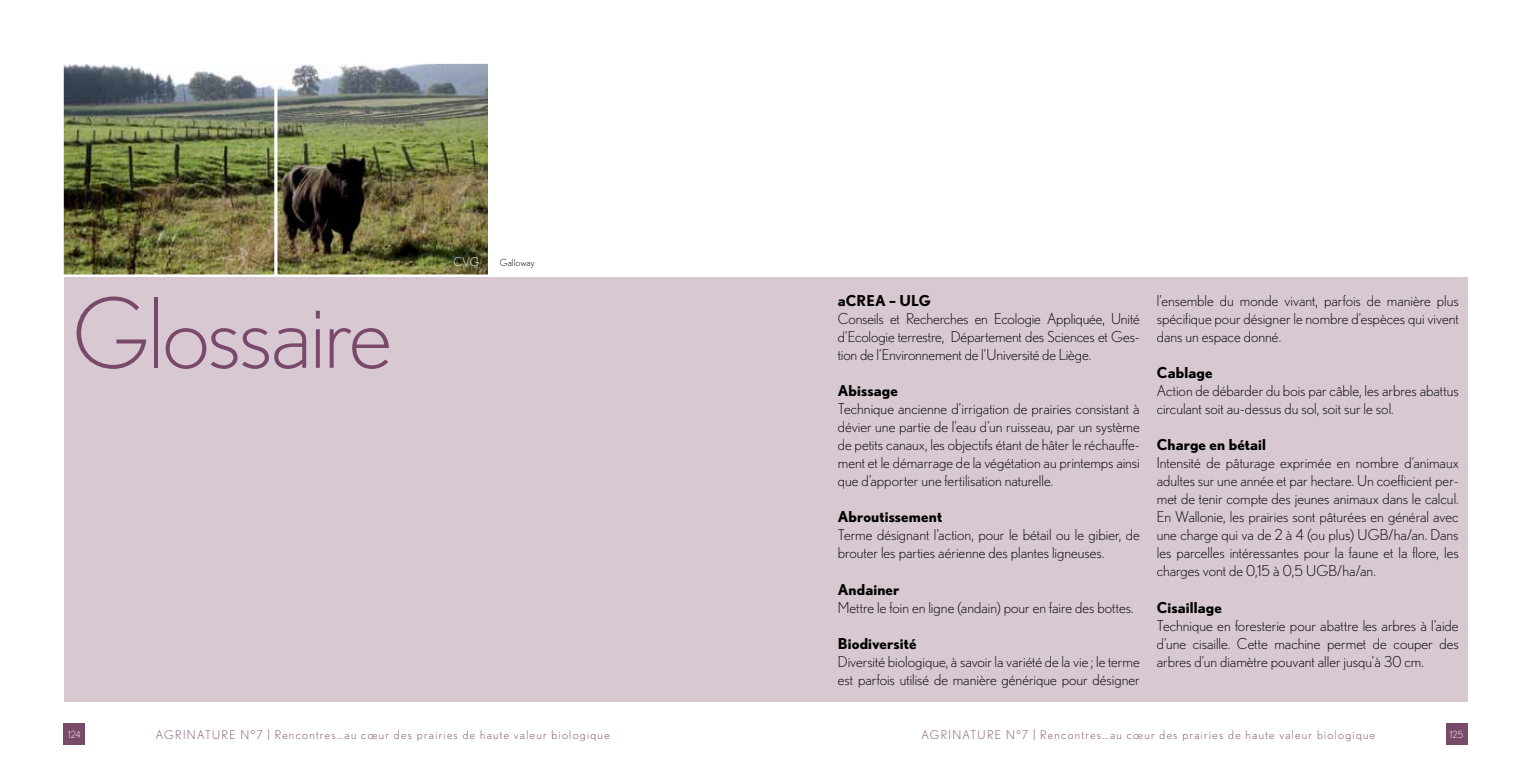
<style>
.page{position:relative;width:1531px;height:766px;background:#fff}
.page>*{position:absolute;margin:0;border:0;box-sizing:border-box;transform-origin:0 0}
.t1{font:300 96px "Nobel";letter-spacing:-.025em;color:#79496a}
.t2{font:300 15px/18px "Nobel";color:#000;text-align:justify}
.t3{font:700 15px "Nobel";letter-spacing:.01em;color:#000}
.t4{font:300 12px "Nobel";letter-spacing:.11em;color:#79496a}
.t5{font:300 12px "Nobel";color:#fff}
.t6{font:300 9.75px "Nobel";letter-spacing:.01em;color:#000}
.t7{font:300 9.75px "Nobel";letter-spacing:.015em;color:#fff}
</style>
<div class="page">
<div style="left:64px;top:723px;width:21px;height:21px;background:#79496a"></div>
<div style="left:1446px;top:723px;width:21px;height:21px;background:#79496a"></div>
<div style="left:64px;top:277px;width:1403px;height:425px;background:#d7c8d2"></div>
<img style="left:64px;top:64px;width:424px;height:210px">
<h1 class="t1" style="left:72px;top:278px;width:321px">Glossaire</h1>
<p class="t5" style="left:454px;top:255px;width:27px">CVG</p>
<p class="t6" style="left:500px;top:257px;width:36px">Galloway</p>
<p class="t3" style="left:838px;top:292px;width:95px">aCREA – ULG</p>
<p class="t2" style="left:838px;top:309px;width:303px">Conseils et Recherches en Ecologie Appliquée, Unité d’Ecologie terrestre, Département des Sciences et Ges&shy;tion de l’Environnement de l’Université de Liège.</p>
<p class="t3" style="left:838px;top:382px;width:62px">Abissage</p>
<p class="t2" style="left:838px;top:399px;width:303px">Technique ancienne d’irrigation de prairies consistant à dévier une partie de l’eau d’un ruisseau, par un système de petits canaux, les objectifs étant de hâter le réchauffe&shy;ment et le démarrage de la végétation au printemps ainsi que d’apporter une fertilisation naturelle.</p>
<p class="t3" style="left:838px;top:508px;width:106px">Abroutissement</p>
<p class="t2" style="left:838px;top:525px;width:303px">Terme désignant l’action, pour le bétail ou le gibier, de brouter les parties aérienne des plantes ligneuses.</p>
<p class="t3" style="left:838px;top:580px;width:63px">Andainer</p>
<p class="t2" style="left:838px;top:597px;width:297px">Mettre le foin en ligne (andain) pour en faire des bottes.</p>
<p class="t3" style="left:838px;top:634px;width:80px">Biodiversité</p>
<p class="t2" style="left:838px;top:651px;width:303px">Diversité biologique, à savoir la variété de la vie ; le terme est parfois utilisé de manière générique pour désigner</p>
<p class="t2" style="left:1157px;top:291px;width:303px">l’ensemble du monde vivant, parfois de manière plus spécifique pour désigner le nombre d’espèces qui vivent dans un espace donné.</p>
<p class="t3" style="left:1157px;top:364px;width:57px">Cablage</p>
<p class="t2" style="left:1157px;top:381px;width:303px">Action de débarder du bois par câble, les arbres abattus circulant soit au-dessus du sol, soit sur le sol.</p>
<p class="t3" style="left:1157px;top:436px;width:111px">Charge en bétail</p>
<p class="t2" style="left:1157px;top:453px;width:303px">Intensité de pâturage exprimée en nombre d’animaux adultes sur une année et par hectare. Un coefficient per&shy;met de tenir compte des jeunes animaux dans le calcul.<br>En Wallonie, les prairies sont pâturées en général avec une charge qui va de 2 à 4 (ou plus) UGB/ha/an. Dans les parcelles intéressantes pour la faune et la flore, les charges vont de 0,15 à 0,5 UGB/ha/an.</p>
<p class="t3" style="left:1157px;top:598px;width:67px">Cisaillage</p>
<p class="t2" style="left:1157px;top:615px;width:303px">Technique en foresterie pour abattre les arbres à l’aide d’une cisaille. Cette machine permet de couper des arbres d’un diamètre pouvant aller jusqu’à 30 cm.</p>
<p class="t7" style="left:68px;top:728px;width:14px">124</p>
<p class="t4" style="left:156px;top:727px;width:455px">AGRINATURE N°7 | Rencontres…au cœur des prairies de haute valeur biologique</p>
<p class="t4" style="left:921px;top:727px;width:455px">AGRINATURE N°7 | Rencontres…au cœur des prairies de haute valeur biologique</p>
<p class="t7" style="left:1450px;top:728px;width:15px">125</p>
</div>
